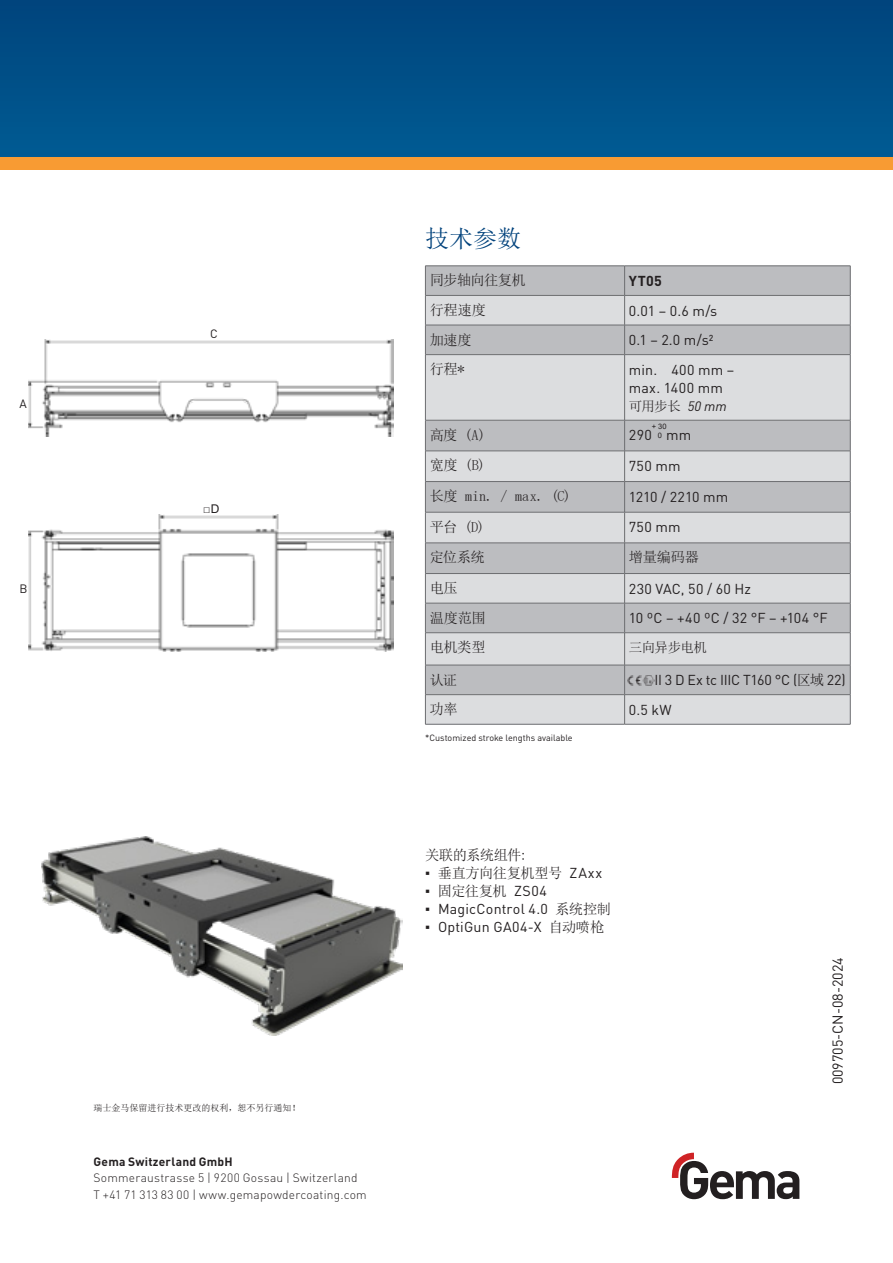
<style>
.page{position:relative;width:893px;height:1263px;background:#fff}
.page>*{position:absolute;margin:0;border:0;box-sizing:border-box;transform-origin:0 0}
.t1{font:24px "Sim Sun";color:#01427c}
.t2{font:14.25px/18px "DIN Pro";letter-spacing:.01em;color:#231f20}
.t3{font:14.25px "Sim Sun";letter-spacing:-.03em;color:#231f20}
.t4{font:14.25px "DIN Pro";letter-spacing:-.025em;color:#231f20}
.t5{font:700 14.25px "DIN Pro";color:#231f20}
.t6{font:13.5px "Sim Sun";letter-spacing:-.045em;color:#231f20}
.t7{font:300 12px/16.5px "DIN Pro";letter-spacing:.02em;color:#231f20}
.t8{font:700 12px "DIN Pro";letter-spacing:.02em;color:#231f20}
.t9{font:12px "DIN Pro";color:#231f20}
.t10{font:700 12px "Arial";color:#231f20}
.t11{font:9px "DIN Pro";color:#231f20}
.t12{font:9px "Sim Sun";color:#231f20}
.t13{font:7.5px/9px "Arial";color:#231f20;text-align:center}
.s1{font-weight:400}
.s2{font-family:"DIN Pro";font-style:italic}
.s3{font-family:"Sim Sun"}
.s4{font-family:"Arial"}
.s5{font-family:"DIN Pro"}
</style>
<div class="page">
<div style="left:0;top:0;width:893px;height:157px;background:#004f87"></div>
<div style="left:0;top:157px;width:893px;height:13px;background:#f89b33"></div>
<svg style="left:672px;top:1153px;width:127px;height:46px"></svg>
<img style="left:29px;top:339px;width:365px;height:98px">
<img style="left:29px;top:515px;width:365px;height:136px">
<img style="left:42px;top:837px;width:361px;height:199px">
<div style="left:426px;top:267px;width:424px;height:28px;background:#bcbdc0"></div>
<svg style="left:426px;top:296px;width:424px;height:428px;background:#cdced1"></svg>
<hr style="left:425px;top:266px;width:200px;height:1px;background:#6c6d70">
<hr style="left:625px;top:266px;width:225px;height:1px;background:#6c6d70">
<hr style="left:425px;top:295px;width:200px;height:1px;background:#6c6d70">
<hr style="left:625px;top:295px;width:225px;height:1px;background:#6c6d70">
<hr style="left:425px;top:325px;width:200px;height:1px;background:#6c6d70">
<svg style="left:425px;top:267px;width:1px;height:87px"></svg>
<hr style="left:625px;top:325px;width:225px;height:1px;background:#6c6d70">
<svg style="left:624px;top:267px;width:1px;height:87px"></svg>
<svg style="left:850px;top:266px;width:1px;height:88px"></svg>
<hr style="left:425px;top:354px;width:200px;height:1px;background:#6c6d70">
<hr style="left:425px;top:355px;width:1px;height:65px;background:#6c6d70">
<hr style="left:625px;top:354px;width:225px;height:1px;background:#6c6d70">
<hr style="left:624px;top:355px;width:1px;height:65px;background:#6c6d70">
<hr style="left:850px;top:355px;width:1px;height:65px;background:#6c6d70">
<hr style="left:425px;top:420px;width:200px;height:1px;background:#6c6d70">
<hr style="left:425px;top:420px;width:1px;height:31px;background:#6c6d70">
<hr style="left:625px;top:420px;width:225px;height:1px;background:#6c6d70">
<hr style="left:624px;top:420px;width:1px;height:31px;background:#6c6d70">
<hr style="left:850px;top:420px;width:1px;height:31px;background:#6c6d70">
<hr style="left:425px;top:451px;width:200px;height:1px;background:#6c6d70">
<hr style="left:425px;top:451px;width:1px;height:30px;background:#6c6d70">
<hr style="left:625px;top:451px;width:225px;height:1px;background:#6c6d70">
<hr style="left:624px;top:451px;width:1px;height:30px;background:#6c6d70">
<hr style="left:850px;top:451px;width:1px;height:30px;background:#6c6d70">
<hr style="left:425px;top:481px;width:200px;height:1px;background:#6c6d70">
<hr style="left:425px;top:482px;width:1px;height:30px;background:#6c6d70">
<hr style="left:625px;top:481px;width:225px;height:1px;background:#6c6d70">
<hr style="left:624px;top:482px;width:1px;height:30px;background:#6c6d70">
<hr style="left:850px;top:482px;width:1px;height:30px;background:#6c6d70">
<hr style="left:425px;top:512px;width:200px;height:1px;background:#6c6d70">
<hr style="left:425px;top:512px;width:1px;height:31px;background:#6c6d70">
<hr style="left:625px;top:512px;width:225px;height:1px;background:#6c6d70">
<hr style="left:624px;top:512px;width:1px;height:31px;background:#6c6d70">
<hr style="left:850px;top:512px;width:1px;height:31px;background:#6c6d70">
<hr style="left:425px;top:543px;width:200px;height:1px;background:#6c6d70">
<hr style="left:425px;top:543px;width:1px;height:30px;background:#6c6d70">
<hr style="left:625px;top:543px;width:225px;height:1px;background:#6c6d70">
<hr style="left:624px;top:543px;width:1px;height:30px;background:#6c6d70">
<hr style="left:850px;top:543px;width:1px;height:30px;background:#6c6d70">
<hr style="left:425px;top:573px;width:200px;height:1px;background:#6c6d70">
<hr style="left:625px;top:573px;width:225px;height:1px;background:#6c6d70">
<hr style="left:425px;top:603px;width:200px;height:1px;background:#6c6d70">
<svg style="left:425px;top:574px;width:1px;height:58px"></svg>
<hr style="left:625px;top:603px;width:225px;height:1px;background:#6c6d70">
<svg style="left:624px;top:574px;width:1px;height:58px"></svg>
<svg style="left:850px;top:574px;width:1px;height:58px"></svg>
<hr style="left:425px;top:632px;width:200px;height:1px;background:#6c6d70">
<hr style="left:425px;top:633px;width:1px;height:32px;background:#6c6d70">
<hr style="left:625px;top:632px;width:225px;height:1px;background:#6c6d70">
<hr style="left:624px;top:633px;width:1px;height:32px;background:#6c6d70">
<hr style="left:850px;top:633px;width:1px;height:32px;background:#6c6d70">
<hr style="left:425px;top:665px;width:200px;height:1px;background:#6c6d70">
<hr style="left:625px;top:665px;width:225px;height:1px;background:#6c6d70">
<hr style="left:425px;top:694px;width:200px;height:1px;background:#6c6d70">
<svg style="left:425px;top:665px;width:1px;height:59px"></svg>
<hr style="left:625px;top:694px;width:225px;height:1px;background:#6c6d70">
<svg style="left:850px;top:665px;width:1px;height:59px"></svg>
<hr style="left:425px;top:724px;width:200px;height:1px;background:#6c6d70">
<hr style="left:625px;top:724px;width:225px;height:1px;background:#6c6d70">
<svg style="left:624px;top:665px;width:30px;height:59px;background:#c0c1c4"></svg>
<p class="t9" style="left:19px;top:394px;width:9px">A</p>
<p class="t9" style="left:19px;top:579px;width:10px">B</p>
<p class="t9" style="left:210px;top:324px;width:9px">C</p>
<p class="t10" style="left:203px;top:501px;width:18px">□<span class="s1">D</span></p>
<p class="t12" style="left:94px;top:1103px;width:208px">瑞士金马保留进行技术更改的权利，恕不另行通知！</p>
<p class="t8" style="left:94px;top:1151px;width:141px">Gema Switzerland GmbH</p>
<p class="t7" style="left:94px;top:1168px;width:275px">Sommeraustrasse 5 | 9200 Gossau | Switzerland<br>T +41 71 313 83 00 | www.gemapowdercoating.com</p>
<h1 class="t1" style="left:425px;top:226px;width:97px">技术参数</h1>
<p class="t3" style="left:430px;top:273px;width:98px">同步轴向往复机</p>
<p class="t5" style="left:629px;top:269px;width:35px">YT05</p>
<p class="t3" style="left:430px;top:303px;width:58px">行程速度</p>
<p class="t2" style="left:629px;top:300px;width:90px">0.01 – 0.6 m/s</p>
<p class="t3" style="left:430px;top:332px;width:44px">加速度</p>
<p class="t2" style="left:629px;top:330px;width:86px">0.1 – 2.0 m/s²</p>
<p class="t3" style="left:430px;top:362px;width:36px">行程*</p>
<p class="t2" style="left:629px;top:359px;width:107px">min. 400 mm – max. 1400 mm</p>
<p class="t6" style="left:629px;top:399px;width:99px">可用步长 <span class="s2">50 mm</span></p>
<p class="t3" style="left:430px;top:427px;width:57px">高度 (A)</p>
<p class="t2" style="left:629px;top:425px;width:64px">290 mm</p>
<p class="t3" style="left:430px;top:458px;width:57px">宽度 (B)</p>
<p class="t2" style="left:629px;top:456px;width:53px">750 mm</p>
<p class="t3" style="left:430px;top:489px;width:143px">长度 min. / max. (C)</p>
<p class="t2" style="left:629px;top:486px;width:101px">1210 / 2210 mm</p>
<p class="t3" style="left:430px;top:519px;width:57px">平台 (D)</p>
<p class="t2" style="left:629px;top:517px;width:53px">750 mm</p>
<p class="t3" style="left:430px;top:550px;width:57px">定位系统</p>
<p class="t3" style="left:629px;top:550px;width:72px">增量编码器</p>
<p class="t3" style="left:430px;top:581px;width:30px">电压</p>
<p class="t2" style="left:629px;top:578px;width:124px">230 VAC, 50 / 60 Hz</p>
<p class="t3" style="left:430px;top:610px;width:57px">温度范围</p>
<p class="t2" style="left:629px;top:608px;width:200px">10 ºC – +40 ºC / 32 °F – +104 °F</p>
<p class="t3" style="left:430px;top:640px;width:57px">电机类型</p>
<p class="t6" style="left:629px;top:640px;width:80px">三向异步电机</p>
<p class="t3" style="left:430px;top:672px;width:29px">认证</p>
<p class="t4" style="left:654px;top:669px;width:193px">II 3 D Ex tc IIIC T160 °C (<span class="s3">区域</span> 22)</p>
<p class="t3" style="left:430px;top:702px;width:29px">功率</p>
<p class="t2" style="left:629px;top:699px;width:44px">0.5 kW</p>
<p class="t13" style="left:652px;top:422px;width:17px">+ 30<br>0</p>
<p class="t11" style="left:425px;top:730px;width:149px">*Customized stroke lengths available</p>
<p class="t3" style="left:425px;top:847px;width:103px">关联的系统组件:</p>
<p class="t3" style="left:425px;top:865px;width:178px"><span class="s4">▪</span> 垂直方向往复机型号 <span class="s5">ZAxx</span></p>
<p class="t3" style="left:425px;top:883px;width:123px"><span class="s4">▪</span> 固定往复机 <span class="s5">ZS04</span></p>
<p class="t2" style="left:425px;top:898px;width:187px"><span class="s4">▪</span> MagicControl 4.0 <span class="s3">系统控制</span></p>
<p class="t2" style="left:425px;top:916px;width:181px"><span class="s4">▪</span> OptiGun GA04-X <span class="s3">自动喷枪</span></p>
<p class="t2" style="left:827px;top:1084px;width:128px;rotate:-90deg">009705-CN-08-2024</p>
</div>
